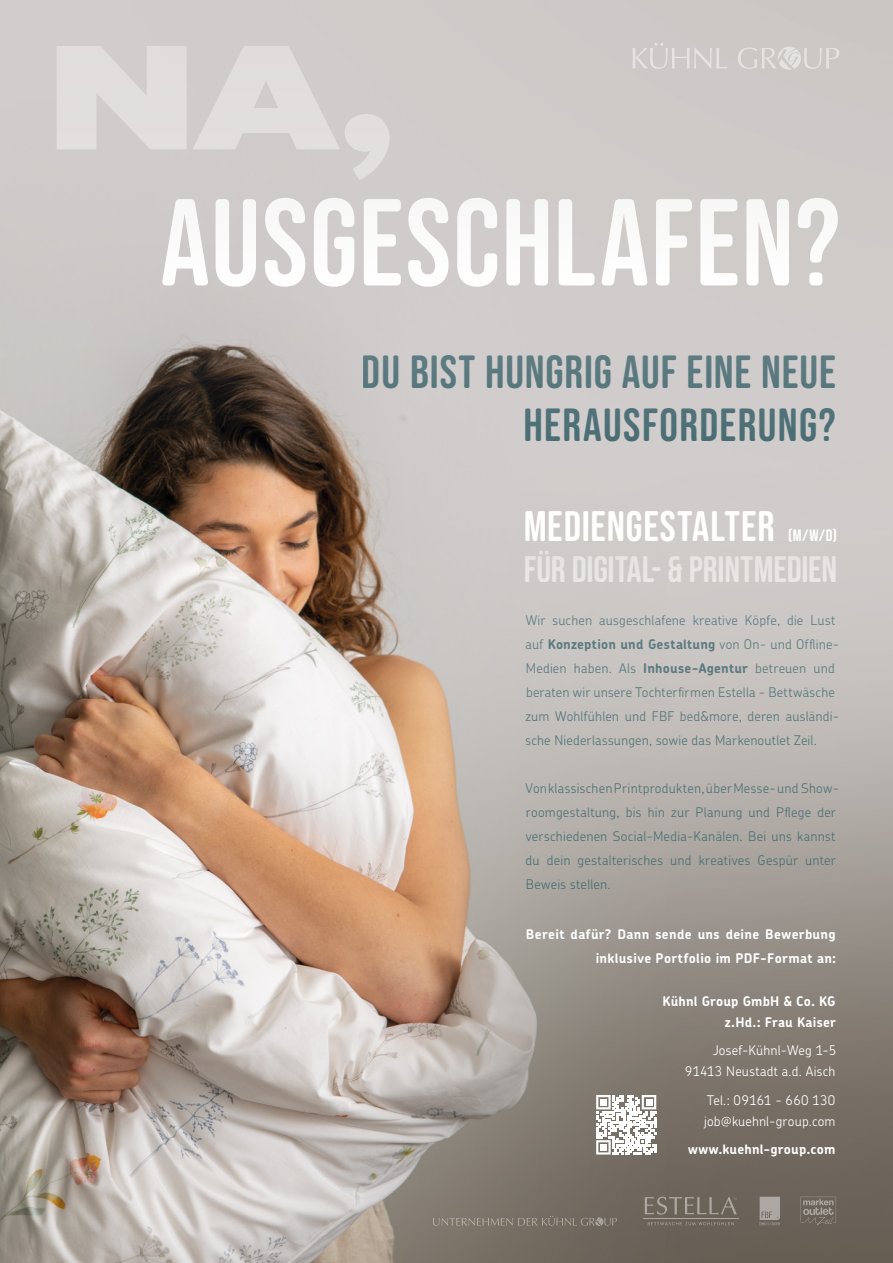
<style>
.page{position:relative;width:893px;height:1263px;background:#fff}
.page>*{position:absolute;margin:0;border:0;box-sizing:border-box;transform-origin:0 0}
.t1{font:123.3px "Bebas Neue Semi Rounded";letter-spacing:.015em;color:#fff}
.t2{font:46.5px/52.5px "Bebas Neue Semi Rounded";letter-spacing:.02em;color:#4a6e74;text-align:right}
.t3{font:42.75px "Bebas Neue Semi Rounded";letter-spacing:.02em;color:#fff}
.t4{font:36.9px "Bebas Neue Semi Rounded";letter-spacing:-.005em;color:#ebe8e8}
.t5{font:16.5px "Bebas Neue Semi Rounded";color:#fff}
.t6{font:300 13.35px/24px "Chevin Pro";letter-spacing:.015em;color:#4a6e74}
.t7{font:700 13.35px/23.5px "Chevin Pro";letter-spacing:.025em;color:#fff;text-align:right}
.t8{font:300 13.35px/21px "Chevin Pro";letter-spacing:.015em;color:#fff;text-align:right}
.s1{font-weight:700}
</style>
<div class="page">
<img style="left:0;top:0;width:893px;height:1263px">
<svg style="left:632px;top:43px;width:95px;height:26px;background:#d1cecd"></svg>
<svg style="left:738px;top:47px;width:101px;height:23px;background:#d3d0cd"></svg>
<svg style="left:596px;top:1095px;width:60px;height:59px"></svg>
<svg style="left:433px;top:1216px;width:184px;height:10px;background:#827a72"></svg>
<svg style="left:760px;top:1197px;width:20px;height:28px"></svg>
<svg style="left:645px;top:1197px;width:92px;height:17px;background:#7b736b"></svg>
<hr style="left:643px;top:1218px;width:95px;height:1px;background:#fff">
<svg style="left:648px;top:1222px;width:86px;height:3px"></svg>
<svg style="left:801px;top:1197px;width:35px;height:28px"></svg>
<h1 class="t1" style="left:160px;top:173px;width:681px">AUSGESCHLAFEN?</h1>
<h2 class="t2" style="left:362px;top:345px;width:476px">DU BIST HUNGRIG AUF EINE NEUE<br>HERAUSFORDERUNG?</h2>
<h3 class="t3" style="left:524px;top:502px;width:252px">MEDIENGESTALTER</h3>
<p class="t5" style="left:788px;top:525px;width:50px">(M/W/D)</p>
<h3 class="t4" style="left:523px;top:548px;width:315px">FÜR DIGITAL- &amp; PRINTMEDIEN</h3>
<p class="t6" style="left:525px;top:608px;width:315px">Wir suchen ausgeschlafene kreative Köpfe, die Lust auf <span class="s1">Konzeption und Gestaltung</span> von On- und Offline-Medien haben. Als <span class="s1">Inhouse-Agentur</span> betreuen und beraten wir unsere Tochterfirmen Estella - Bettwäsche zum Wohlfühlen und FBF bed&amp;more, deren ausländi&shy;sche Niederlassungen, sowie das Markenoutlet Zeil.</p>
<p class="t6" style="left:526px;top:776px;width:315px">Von klassischen Printprodukten, über Messe- und Show&shy;roomgestaltung, bis hin zur Planung und Pflege der verschiedenen Social-Media-Kanälen. Bei uns kannst du dein gestalterisches und kreatives Gespür unter Beweis stellen.</p>
<p class="t7" style="left:526px;top:922px;width:312px">Bereit dafür? Dann sende uns deine Bewerbung inklusive Portfolio im PDF-Format an:</p>
<p class="t7" style="left:662px;top:990px;width:175px;line-height:21px">Kühnl Group GmbH &amp; Co. KG z.Hd.: Frau Kaiser</p>
<p class="t8" style="left:685px;top:1039px;width:153px">Josef-Kühnl-Weg 1-5<br>91413 Neustadt a.d. Aisch</p>
<p class="t8" style="left:704px;top:1089px;width:133px;text-align:left">Tel.: 09161 - 660 130 job@kuehnl-group.com</p>
<p class="t7" style="left:688px;top:1138px;width:149px">www.kuehnl-group.com</p>
</div>
